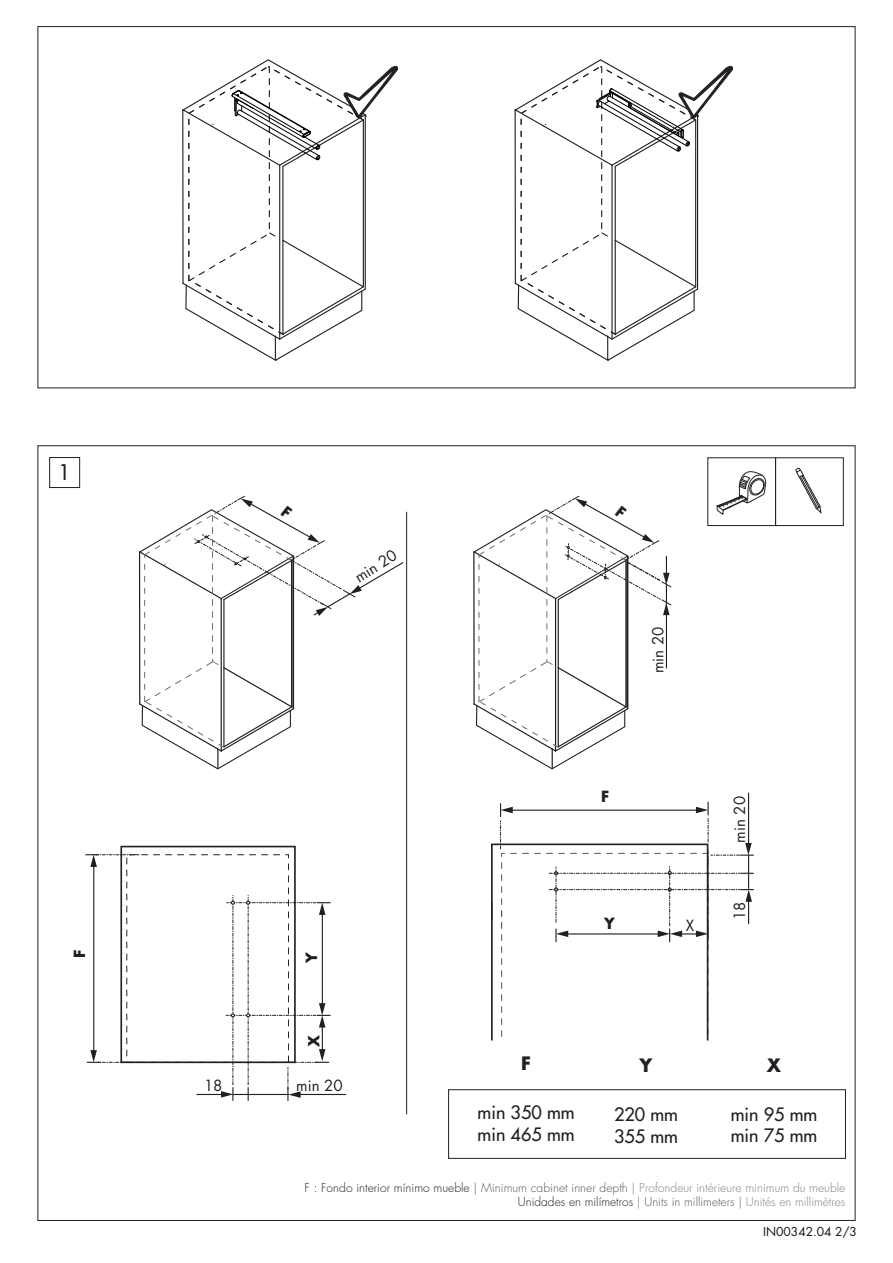
<style>
.page{position:relative;width:893px;height:1263px;background:#fff}
.page>*{position:absolute;margin:0;border:0;box-sizing:border-box;transform-origin:0 0}
.t1{font:500 21px "Futura Std";color:#231f20}
.t2{font:500 18px/21.6px "Futura Std";color:#231f20}
.t3{font:700 18px "Futura Std";color:#231f20}
.t4{font:15px "Futura Std";color:#231f20}
.t5{font:700 15px "Futura Std";color:#231f20}
.t6{font:700 15px "Futura Std";color:#231f20;scale:1.04 1}
.t7{font:300 12px/14.4px "Futura Std";color:#808285;text-align:right}
.t8{font:12px "Futura Std";color:#111416}
.s1{color:#231f20}
.s2{color:#57585a}
.s3{color:#6c6d70}
</style>
<div class="page">
<div style="left:49px;top:457px;width:31px;height:31px;border:1px solid #231f20"></div>
<div style="left:120px;top:846px;width:176px;height:217px;border:2px solid #231f20"></div>
<div style="left:126px;top:854px;width:163px;height:209px;border:1px dashed #231f20"></div>
<hr style="left:93px;top:865px;width:1px;height:187px;background:#231f20">
<svg style="left:86px;top:854px;width:53px;height:13px"></svg>
<svg style="left:87px;top:1050px;width:52px;height:13px"></svg>
<hr style="left:406px;top:512px;width:1px;height:602px;background:#231f20">
<hr style="left:748px;top:793px;width:1px;height:52px;background:#231f20">
<svg style="left:491px;top:802px;width:262px;height:219px"></svg>
<hr style="left:298px;top:1094px;width:48px;height:1px;background:#231f20">
<svg style="left:197px;top:895px;width:133px;height:205px"></svg>
<div style="left:448px;top:1089px;width:398px;height:70px;border:1px solid #231f20"></div>
<svg style="left:182px;top:60px;width:216px;height:301px"></svg>
<svg style="left:514px;top:60px;width:219px;height:301px"></svg>
<svg style="left:716px;top:471px;width:50px;height:44px"></svg>
<svg style="left:795px;top:468px;width:27px;height:46px"></svg>
<div style="left:775px;top:457px;width:69px;height:69px;border:1px solid #231f20"></div>
<div style="left:707px;top:457px;width:69px;height:69px;border:1px solid #231f20"></div>
<svg style="left:138px;top:495px;width:266px;height:275px"></svg>
<svg style="left:473px;top:495px;width:199px;height:275px"></svg>
<h1 class="t1" style="left:59px;top:459px;width:14px">1</h1>
<p class="t6" style="left:70px;top:958px;width:10px;rotate:-90deg">F</p>
<p class="t4" style="left:351px;top:570px;width:48px;rotate:-32deg">min 20</p>
<p class="t5" style="left:302px;top:963px;width:13px;rotate:-90deg">Y</p>
<p class="t5" style="left:304px;top:1047px;width:14px;rotate:-90deg">X</p>
<p class="t4" style="left:204px;top:1076px;width:20px">18</p>
<p class="t4" style="left:296px;top:1076px;width:48px">min 20</p>
<p class="t4" style="left:648px;top:673px;width:48px;rotate:-90deg">min 20</p>
<p class="t5" style="left:601px;top:786px;width:10px">F</p>
<p class="t5" style="left:604px;top:913px;width:12px">Y</p>
<p class="t4" style="left:686px;top:916px;width:10px">X</p>
<p class="t4" style="left:730px;top:843px;width:48px;rotate:-90deg">min 20</p>
<p class="t4" style="left:730px;top:920px;width:20px;rotate:-90deg">18</p>
<h2 class="t3" style="left:521px;top:1051px;width:11px">F</h2>
<h2 class="t2" style="left:478px;top:1102px;width:99px">min 350 mm min 465 mm</h2>
<h2 class="t3" style="left:640px;top:1053px;width:14px">Y</h2>
<h2 class="t2" style="left:614px;top:1104px;width:66px">220 mm<br>355 mm</h2>
<h2 class="t3" style="left:767px;top:1053px;width:16px">X</h2>
<h2 class="t2" style="left:731px;top:1103px;width:88px">min 95 mm min 75 mm</h2>
<p class="t7" style="left:304px;top:1181px;width:542px"><span class="s1">F : Fondo interior mínimo mueble</span> <span class="s2">| Minimum cabinet inner depth</span> | Profondeur intérieure minimum du meuble<br><span class="s1">Unidades en milímetros</span> <span class="s3">|</span> <span class="s2">Units in millimeters</span> <span class="s3">|</span> Unités en millimètres</p>
<p class="t8" style="left:763px;top:1224px;width:95px">IN00342.04 2/3</p>
</div>
